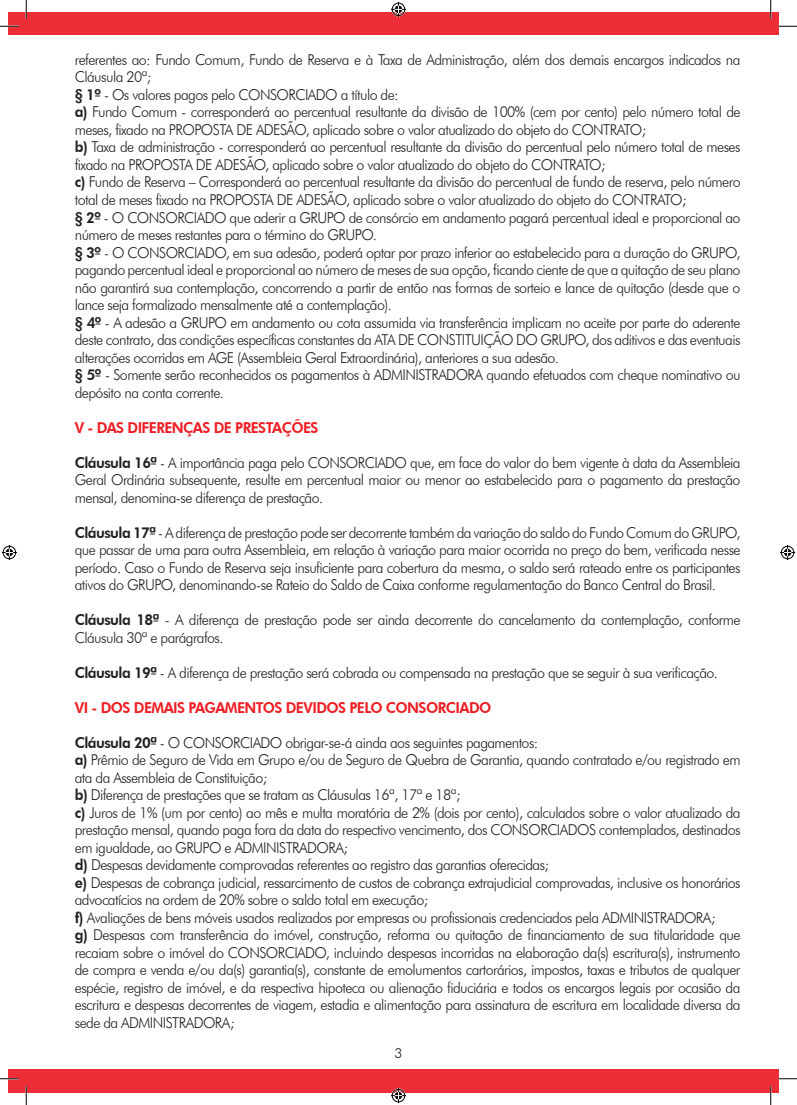
<style>
.page{position:relative;width:797px;height:1105px;background:#fff}
.page>*{position:absolute;margin:0;border:0;box-sizing:border-box;transform-origin:0 0}
.t1{font:300 15px/17.5px "Futura BT";letter-spacing:-.04em;color:#231f20;scale:.95 1}
.t2{font:800 15px "Futura BT";letter-spacing:-.04em;color:#ee1d23;scale:.95 1}
.t3{font:300 13.75px "Futura BT";color:#231f20}
.s1{font-weight:800}
</style>
<div class="page">
<img style="left:9px;top:13px;width:8px;height:21px">
<div style="left:17px;top:13px;width:761px;height:21px;background:#ed2e36"></div>
<img style="left:9px;top:1070px;width:8px;height:23px">
<div style="left:17px;top:1070px;width:761px;height:23px;background:#ed2e36"></div>
<svg style="left:0;top:25px;width:19px;height:2px"></svg>
<svg style="left:778px;top:25px;width:19px;height:2px"></svg>
<svg style="left:0;top:1078px;width:19px;height:1px"></svg>
<svg style="left:778px;top:1078px;width:19px;height:1px"></svg>
<svg style="left:25px;top:0;width:2px;height:19px"></svg>
<svg style="left:25px;top:1086px;width:2px;height:19px"></svg>
<svg style="left:770px;top:0;width:1px;height:19px"></svg>
<svg style="left:770px;top:1086px;width:1px;height:19px"></svg>
<svg style="left:391px;top:2px;width:15px;height:15px"></svg>
<svg style="left:391px;top:1088px;width:15px;height:15px"></svg>
<svg style="left:2px;top:545px;width:15px;height:15px"></svg>
<svg style="left:780px;top:545px;width:15px;height:15px"></svg>
<p class="t1" style="left:75px;top:51px;width:702px">referentes ao: Fundo Comum, Fundo de Reserva e à Taxa de Administração, além dos demais encargos indicados na Cláusula 20ª;<br><span class="s1">§ 1º</span> - Os valores pagos pelo CONSORCIADO a título de:<br><span class="s1">a)</span> Fundo Comum - corresponderá ao percentual resultante da divisão de 100% (cem por cento) pelo número total de meses, fixado na PROPOSTA DE ADESÃO, aplicado sobre o valor atualizado do objeto do CONTRATO;<br><span class="s1">b)</span> Taxa de administração - corresponderá ao percentual resultante da divisão do percentual pelo número total de meses fixado na PROPOSTA DE ADESÃO, aplicado sobre o valor atualizado do objeto do CONTRATO;<br><span class="s1">c)</span> Fundo de Reserva – Corresponderá ao percentual resultante da divisão do percentual de fundo de reserva, pelo número total de meses fixado na PROPOSTA DE ADESÃO, aplicado sobre o valor atualizado do objeto do CONTRATO;<br><span class="s1">§ 2º</span> - O CONSORCIADO que aderir a GRUPO de consórcio em andamento pagará percentual ideal e proporcional ao número de meses restantes para o término do GRUPO.<br><span class="s1">§ 3º</span> - O CONSORCIADO, em sua adesão, poderá optar por prazo inferior ao estabelecido para a duração do GRUPO, pagando percentual ideal e proporcional ao número de meses de sua opção, ficando ciente de que a quitação de seu plano não garantirá sua contemplação, concorrendo a partir de então nas formas de sorteio e lance de quitação (desde que o lance seja formalizado mensalmente até a contemplação).<br><span class="s1">§ 4º</span> - A adesão a GRUPO em andamento ou cota assumida via transferência implicam no aceite por parte do aderente deste contrato, das condições específicas constantes da ATA DE CONSTITUIÇÃO DO GRUPO, dos aditivos e das eventuais alterações ocorridas em AGE (Assembleia Geral Extraordinária), anteriores a sua adesão.<br><span class="s1">§ 5º</span> - Somente serão reconhecidos os pagamentos à ADMINISTRADORA quando efetuados com cheque nominativo ou depósito na conta corrente.</p>
<p class="t2" style="left:75px;top:418px;width:258px">V - DAS DIFERENÇAS DE PRESTAÇÕES</p>
<p class="t1" style="left:75px;top:453px;width:702px;text-align:justify"><span class="s1">Cláusula 16ª</span> - A importância paga pelo CONSORCIADO que, em face do valor do bem vigente à data da Assembleia Geral Ordinária subsequente, resulte em percentual maior ou menor ao estabelecido para o pagamento da prestação mensal, denomina-se diferença de prestação.</p>
<p class="t1" style="left:75px;top:523px;width:702px;text-align:justify"><span class="s1">Cláusula 17ª</span> - A diferença de prestação pode ser decorrente também da variação do saldo do Fundo Comum do GRUPO, que passar de uma para outra Assembleia, em relação à variação para maior ocorrida no preço do bem, verificada nesse período. Caso o Fundo de Reserva seja insuficiente para cobertura da mesma, o saldo será rateado entre os participantes ativos do GRUPO, denominando-se Rateio do Saldo de Caixa conforme regulamentação do Banco Central do Brasil.</p>
<p class="t1" style="left:75px;top:611px;width:702px"><span class="s1">Cláusula 18ª</span> - A diferença de prestação pode ser ainda decorrente do cancelamento da contemplação, conforme<br>Cláusula 30ª e parágrafos.</p>
<p class="t1" style="left:75px;top:663px;width:678px"><span class="s1">Cláusula 19ª</span> - A diferença de prestação será cobrada ou compensada na prestação que se seguir à sua verificação.</p>
<p class="t2" style="left:75px;top:698px;width:440px">VI - DOS DEMAIS PAGAMENTOS DEVIDOS PELO CONSORCIADO</p>
<p class="t1" style="left:75px;top:733px;width:702px"><span class="s1">Cláusula 20ª</span> - O CONSORCIADO obrigar-se-á ainda aos seguintes pagamentos:<br><span class="s1">a)</span> Prêmio de Seguro de Vida em Grupo e/ou de Seguro de Quebra de Garantia, quando contratado e/ou registrado em ata da Assembleia de Constituição;<br><span class="s1">b)</span> Diferença de prestações que se tratam as Cláusulas 16ª, 17ª e 18ª;<br><span class="s1">c)</span> Juros de 1% (um por cento) ao mês e multa moratória de 2% (dois por cento), calculados sobre o valor atualizado da prestação mensal, quando paga fora da data do respectivo vencimento, dos CONSORCIADOS contemplados, destinados em igualdade, ao GRUPO e ADMINISTRADORA;<br><span class="s1">d)</span> Despesas devidamente comprovadas referentes ao registro das garantias oferecidas;<br><span class="s1">e)</span> Despesas de cobrança judicial, ressarcimento de custos de cobrança extrajudicial comprovadas, inclusive os honorários advocatícios na ordem de 20% sobre o saldo total em execução;<br><span class="s1">f)</span> Avaliações de bens móveis usados realizados por empresas ou profissionais credenciados pela ADMINISTRADORA;<br><span class="s1">g)</span> Despesas com transferência do imóvel, construção, reforma ou quitação de financiamento de sua titularidade que recaiam sobre o imóvel do CONSORCIADO, incluindo despesas incorridas na elaboração da(s) escritura(s), instrumento de compra e venda e/ou da(s) garantia(s), constante de emolumentos cartorários, impostos, taxas e tributos de qualquer espécie, registro de imóvel, e da respectiva hipoteca ou alienação fiduciária e todos os encargos legais por ocasião da escritura e despesas decorrentes de viagem, estadia e alimentação para assinatura de escritura em localidade diversa da sede da ADMINISTRADORA;</p>
<p class="t3" style="left:394px;top:1045px;width:9px">3</p>
</div>
